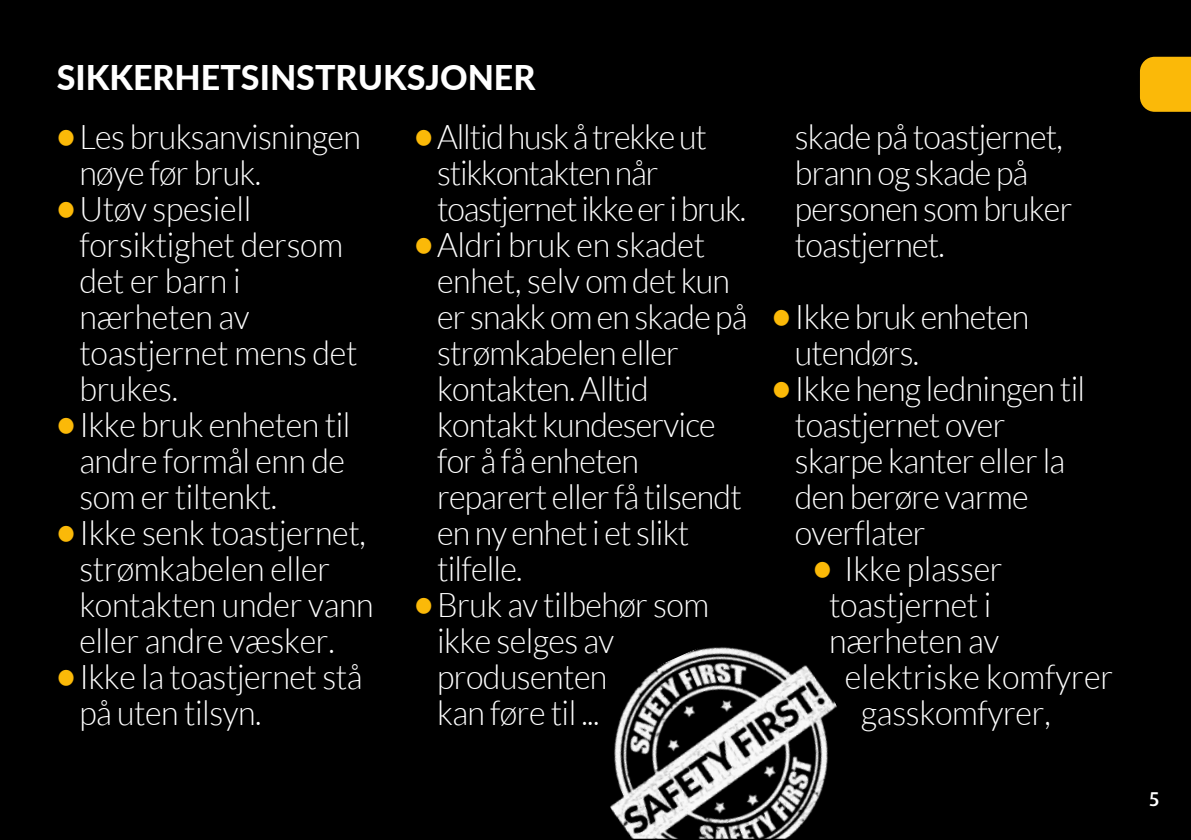
<style>
.page{position:relative;width:1191px;height:840px;background:#fff}
.page>*{position:absolute;margin:0;border:0;box-sizing:border-box;transform-origin:0 0}
.t1{font:300 34px/36px "Lato";letter-spacing:-.02em;color:#fff;scale:.95 1}
.t2{font:800 34px "Lato";color:#fff}
.t3{font:300 34px "Lato";color:#fff;scale:.95 1}
.t4{font:500 20px "Dax Pro";color:#fff}
.s1{font-weight:800;color:#fbb908}
</style>
<div class="page">
<div style="left:0;top:0;width:1191px;height:839px;background:#000"></div>
<div style="left:1140px;top:57px;width:51px;height:55px;background:#fbb908"></div>
<img style="left:610px;top:647px;width:227px;height:191px">
<p class="t2" style="left:57px;top:52px;width:480px">SIKKERHETSINSTRUKSJONER</p>
<p class="t1" style="left:79px;top:118px;width:298px;text-indent:-23px"><span class="s1">•</span>Les bruksanvisningen nøye før bruk.</p>
<p class="t1" style="left:79px;top:190px;width:294px;text-indent:-23px"><span class="s1">•</span>Utøv spesiell forsiktighet dersom det er barn i nærheten av toastjernet mens det brukes.</p>
<p class="t1" style="left:79px;top:406px;width:287px;text-indent:-23px"><span class="s1">•</span>Ikke bruk enheten til andre formål enn de som er tiltenkt.</p>
<p class="t1" style="left:57px;top:514px;width:327px"><span class="s1">•</span>Ikke senk toastjernet,</p>
<p class="t1" style="left:437px;top:118px;width:327px;text-indent:-23px"><span class="s1">•</span> Alltidhuskåtrekkeut stikkontaktennår toastjernetikkeeribruk.</p>
<p class="t1" style="left:437px;top:226px;width:328px;text-indent:-23px"><span class="s1">•</span>Aldri bruk en skadet enhet, selv omdet kun er snakk om en skade på strømkabelen eller kontakten. Alltid kontakt kundeservice for å få enheten reparert eller få tilsendt en ny enhet i et slikt tilfelle.</p>
<p class="t1" style="left:437px;top:586px;width:288px;text-indent:-23px"><span class="s1">•</span>Bruk av tilbehør som ikke selges av produsenten<br>kan føre til ...</p>
<p class="t1" style="left:79px;top:550px;width:311px">strømkabelen eller kontakten under vann eller andre væsker.</p>
<p class="t1" style="left:57px;top:658px;width:323px"><span class="s1">•</span>Ikke la toastjernet stå</p>
<p class="t1" style="left:79px;top:694px;width:193px">på uten tilsyn.</p>
<p class="t1" style="left:795px;top:118px;width:294px">skade på toastjernet, brann og skade på personen som bruker toastjernet.</p>
<p class="t1" style="left:795px;top:298px;width:248px;text-indent:-23px"><span class="s1">•</span>Ikke bruk enheten utendørs.</p>
<p class="t1" style="left:795px;top:370px;width:307px;text-indent:-23px"><span class="s1">•</span>Ikke heng ledningen til toastjernet over skarpe kanter eller la den berøre varme overflater</p>
<p class="t1" style="left:813px;top:550px;width:201px"><span class="s1">•</span> Ikke plasser</p>
<p class="t1" style="left:829px;top:586px;width:173px">toastjernet i</p>
<p class="t1" style="left:829px;top:622px;width:181px">nærheten av</p>
<p class="t3" style="left:845px;top:658px;width:284px">elektriske komfyrer</p>
<p class="t1" style="left:861px;top:694px;width:201px">gasskomfyrer,</p>
<p class="t4" style="left:1149px;top:785px;width:11px">5</p>
</div>
